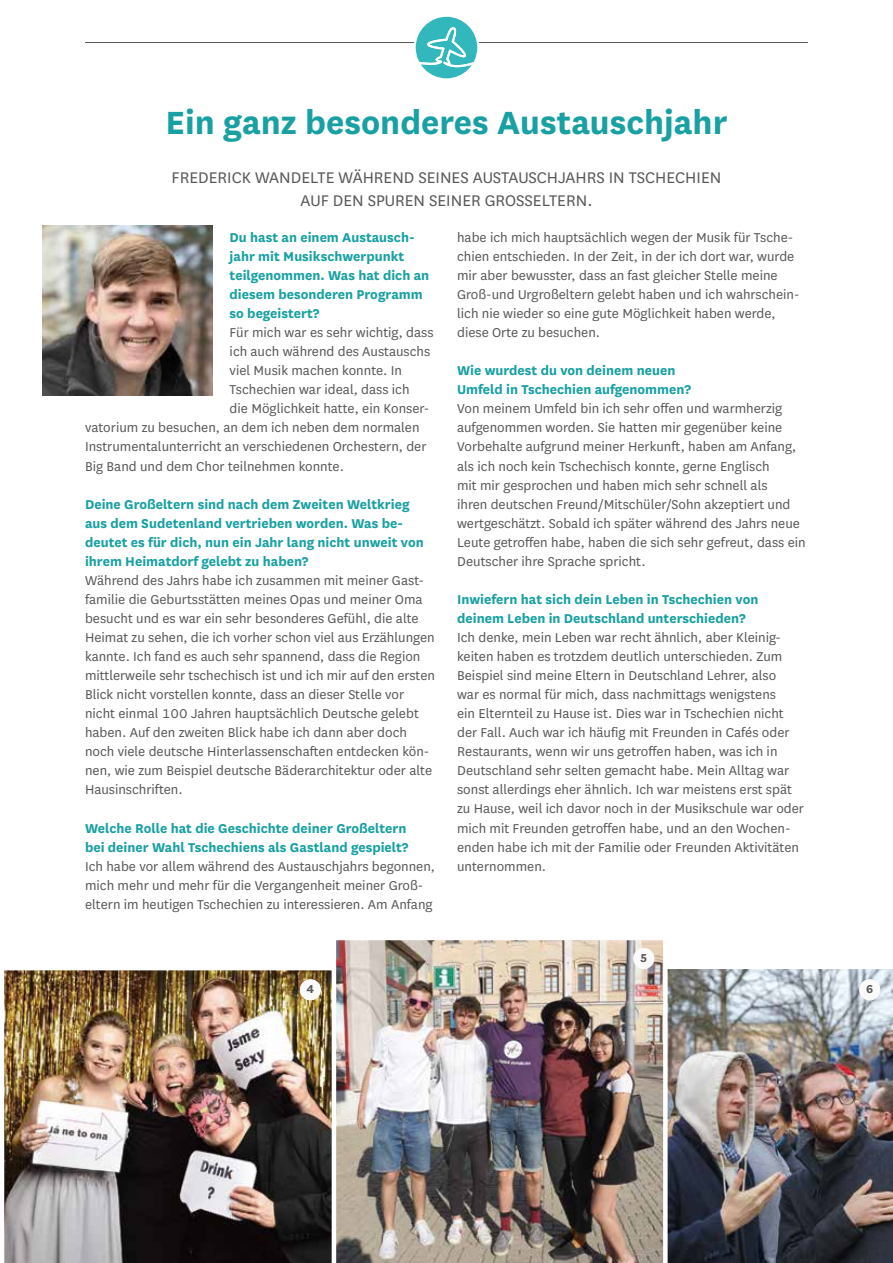
<style>
.page{position:relative;width:893px;height:1263px;background:#fff}
.page>*{position:absolute;margin:0;border:0;box-sizing:border-box;transform-origin:0 0}
.t1{font:700 37.5px "National";color:#18a0a3}
.t2{font:18px/22.5px "National";color:#575756;text-align:center}
.t3{font:15px/19px "National";color:#575756}
.t4{font:700 15px/19px "National";color:#18a0a3}
.t5{font:700 13.5px "National";color:#575756}
</style>
<div class="page">
<hr style="left:85px;top:42px;width:723px;height:1px;background:#575756">
<img style="left:4px;top:970px;width:328px;height:293px">
<img style="left:668px;top:969px;width:225px;height:294px">
<img style="left:43px;top:225px;width:170px;height:170px">
<img style="left:336px;top:940px;width:332px;height:323px">
<svg style="left:416px;top:18px;width:60px;height:60px"></svg>
<div style="left:413px;top:15px;width:66px;height:66px;border:2px solid #fff;border-radius:50%"></div>
<div style="left:300px;top:979px;width:21px;height:21px;background:#fbfafa;border-radius:50%"></div>
<div style="left:633px;top:948px;width:21px;height:21px;background:#fbfafa;border-radius:50%"></div>
<div style="left:859px;top:979px;width:21px;height:21px;background:#fbfafa;border-radius:50%"></div>
<h1 class="t1" style="left:166px;top:96px;width:563px">Ein ganz besonderes Austauschjahr</h1>
<p class="t2" style="left:172px;top:166px;width:551px">FREDERICK WANDELTE WÄHREND SEINES AUSTAUSCHJAHRS IN TSCHECHIEN<br>AUF DEN SPUREN SEINER GROSSELTERN.</p>
<p class="t4" style="left:230px;top:227px;width:201px">Du hast an einem Austausch&shy;jahr mit Musikschwerpunkt teilgenommen. Was hat dich an diesem besonderen Programm so begeistert?</p>
<p class="t3" style="left:230px;top:322px;width:205px">Für mich war es sehr wichtig, dass</p>
<p class="t3" style="left:230px;top:341px;width:202px">ich auch während des Austauschs</p>
<p class="t3" style="left:230px;top:360px;width:174px">viel Musik machen konnte. In</p>
<p class="t3" style="left:230px;top:379px;width:182px">Tschechien war ideal, dass ich</p>
<p class="t3" style="left:230px;top:399px;width:201px">die Möglichkeit hatte, ein Konser-</p>
<p class="t3" style="left:85px;top:418px;width:336px">vatorium zu besuchen, an dem ich neben dem normalen</p>
<p class="t3" style="left:85px;top:437px;width:343px">Instrumentalunterricht an verschiedenen Orchestern, der</p>
<p class="t3" style="left:85px;top:456px;width:260px">Big Band und dem Chor teilnehmen konnte.</p>
<p class="t4" style="left:85px;top:493px;width:340px">Deine Großeltern sind nach dem Zweiten Weltkrieg aus dem Sudetenland vertrieben worden. Was be&shy;deutet es für dich, nun ein Jahr lang nicht unweit von ihrem Heimatdorf gelebt zu haben?</p>
<p class="t3" style="left:85px;top:570px;width:351px">Während des Jahrs habe ich zusammen mit meiner Gast&shy;familie die Geburtsstätten meines Opas und meiner Oma besucht und es war ein sehr besonderes Gefühl, die alte Heimat zu sehen, die ich vorher schon viel aus Erzählungen kannte. Ich fand es auch sehr spannend, dass die Region mittlerweile sehr tschechisch ist und ich mir auf den ersten Blick nicht vorstellen konnte, dass an dieser Stelle vor nicht einmal 100 Jahren hauptsächlich Deutsche gelebt haben. Auf den zweiten Blick habe ich dann aber doch noch viele deutsche Hinterlassenschaften entdecken kön&shy;nen, wie zum Beispiel deutsche Bäderarchitektur oder alte Hausinschriften.</p>
<p class="t4" style="left:85px;top:817px;width:325px">Welche Rolle hat die Geschichte deiner Großeltern bei deiner Wahl Tschechiens als Gastland gespielt?</p>
<p class="t3" style="left:85px;top:856px;width:352px">Ich habe vor allem während des Austauschjahrs begonnen, mich mehr und mehr für die Vergangenheit meiner Groß&shy;eltern im heutigen Tschechien zu interessieren. Am Anfang</p>
<p class="t5" style="left:307px;top:980px;width:9px">4</p>
<p class="t3" style="left:457px;top:227px;width:344px">habe ich mich hauptsächlich wegen der Musik für Tsche&shy;chien entschieden. In der Zeit, in der ich dort war, wurde mir aber bewusster, dass an fast gleicher Stelle meine Groß-und Urgroßeltern gelebt haben und ich wahrschein&shy;lich nie wieder so eine gute Möglichkeit haben werde, diese Orte zu besuchen.</p>
<p class="t4" style="left:457px;top:360px;width:235px">Wie wurdest du von deinem neuen<br>Umfeld in Tschechien aufgenommen?</p>
<p class="t3" style="left:457px;top:399px;width:350px">Von meinem Umfeld bin ich sehr offen und warmherzig aufgenommen worden. Sie hatten mir gegenüber keine Vorbehalte aufgrund meiner Herkunft, haben am Anfang, als ich noch kein Tschechisch konnte, gerne Englisch<br>mit mir gesprochen und haben mich sehr schnell als<br>ihren deutschen Freund/Mitschüler/Sohn akzeptiert und wertgeschätzt. Sobald ich später während des Jahrs neue Leute getroffen habe, haben die sich sehr gefreut, dass ein Deutscher ihre Sprache spricht.</p>
<p class="t4" style="left:457px;top:589px;width:303px">Inwiefern hat sich dein Leben in Tschechien von deinem Leben in Deutschland unterschieden?</p>
<p class="t3" style="left:457px;top:627px;width:348px">Ich denke, mein Leben war recht ähnlich, aber Kleinig&shy;keiten haben es trotzdem deutlich unterschieden. Zum Beispiel sind meine Eltern in Deutschland Lehrer, also<br>war es normal für mich, dass nachmittags wenigstens<br>ein Elternteil zu Hause ist. Dies war in Tschechien nicht der Fall. Auch war ich häufig mit Freunden in Cafés oder Restaurants, wenn wir uns getroffen haben, was ich in Deutschland sehr selten gemacht habe. Mein Alltag war sonst allerdings eher ähnlich. Ich war meistens erst spät zu Hause, weil ich davor noch in der Musikschule war oder mich mit Freunden getroffen habe, und an den Wochen&shy;enden habe ich mit der Familie oder Freunden Aktivitäten unternommen.</p>
<p class="t5" style="left:640px;top:948px;width:9px">5</p>
<p class="t5" style="left:866px;top:980px;width:9px">6</p>
</div>
